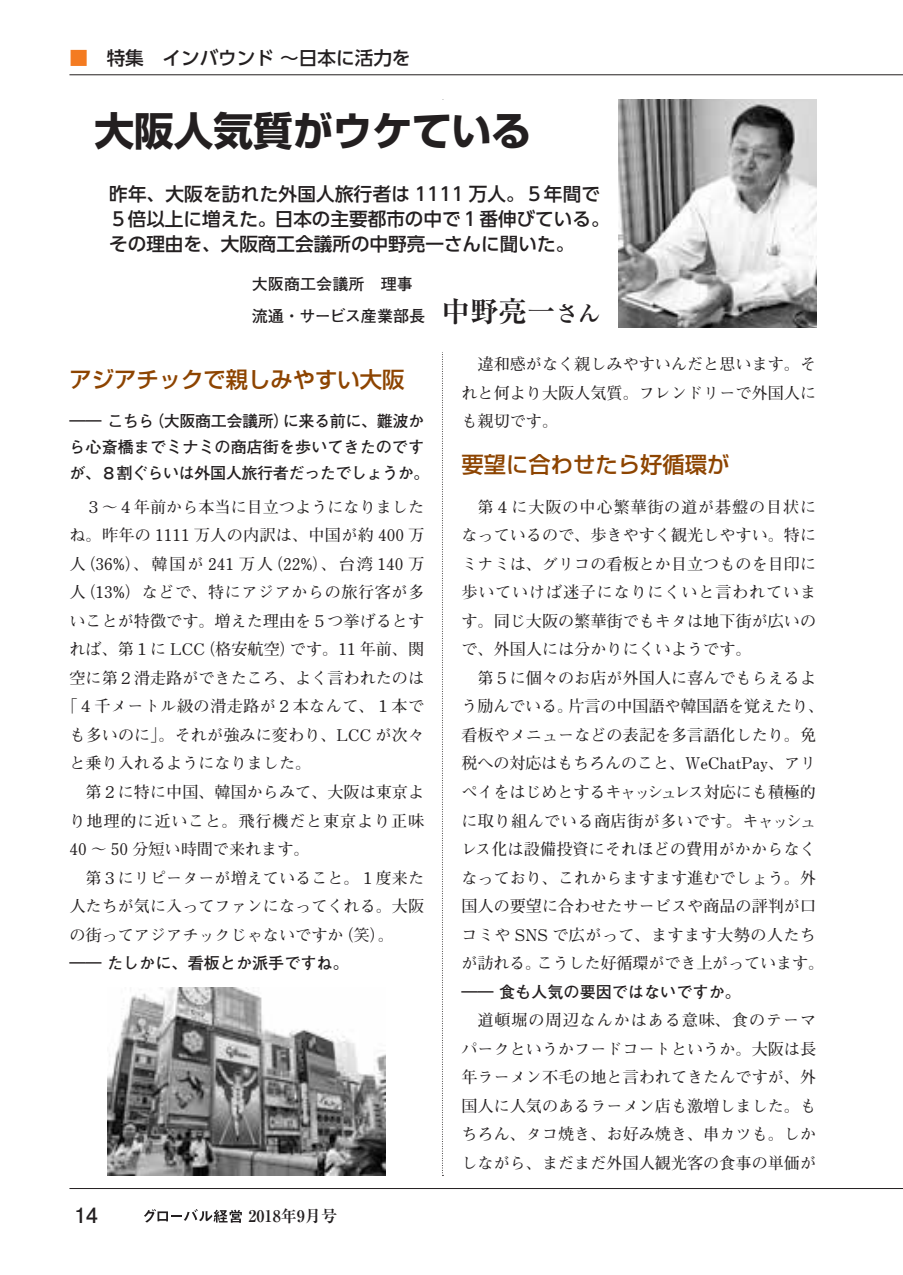
<style>
.page{position:relative;width:903px;height:1275px;background:#fff}
.page>*{position:absolute;margin:0;border:0;box-sizing:border-box;transform-origin:0 0}
.t1{font:700 39.73px "Shin Go Pro";color:#231f20}
.t2{font:500 22.4px "Shin Go Pro";color:#8d4400}
.t3{font:700 21px "Futo Go B101 Pro";color:#231f20}
.t4{font:500 18.55px/24.8px "UD Shin Go Pro";color:#231f20}
.t5{font:700 16.1px/28.5px "Futo Min A101 Pro";color:#231f20;text-align:justify}
.t6{font:700 16.1px/26.1px "Futo Go B101 Pro";letter-spacing:-.03em;color:#231f20}
.t7{font:700 16.1px/32px "Futo Go B101 Pro";color:#231f20}
.t8{font:700 16.1px "Futo Min A101 Pro";letter-spacing:.02em;color:#231f20}
.t9{font:700 16.1px "Futo Min A101 Pro";letter-spacing:.035em;color:#231f20}
.t10{font:700 16.1px "Futo Min A101 Pro";letter-spacing:.025em;color:#231f20}
.t11{font:700 16.1px "Futo Min A101 Pro";letter-spacing:.055em;color:#231f20}
.t12{font:700 16.1px "Ryumin Pro";color:#231f20}
.s1{color:#f47b21}
.s2{font-family:"Ryumin Pro";font-size:28.53px}
.s3{font-family:"Ryumin Pro";font-size:22.4px}
</style>
<div class="page">
<svg style="left:442px;top:352px;width:1px;height:824px"></svg>
<hr style="left:69px;top:1188px;width:834px;height:1px;background:#231f20">
<svg style="left:144px;top:1209px;width:98px;height:14px"></svg>
<hr style="left:69px;top:74px;width:834px;height:1px;background:#231f20">
<img style="left:618px;top:99px;width:198px;height:228px">
<img style="left:108px;top:987px;width:278px;height:189px">
<p class="t4" style="left:69px;top:45px;width:343px"><span class="s1">■　</span>特集　インバウンド ～日本に活力を</p>
<h1 class="t1" style="left:95px;top:99px;width:438px">大阪人気質がウケている</h1>
<p class="t4" style="left:109px;top:181px;width:502px">昨年、大阪を訪れた外国人旅行者は 1111 万人。５年間で<br>５倍以上に増えた。日本の主要都市の中で１番伸びている。その理由を、大阪商工会議所の中野亮一さんに聞いた。</p>
<p class="t7" style="left:252px;top:265px;width:350px">大阪商工会議所　理事<br>流通・サービス産業部長　<span class="s2">中野亮一</span><span class="s3">さん</span></p>
<h2 class="t2" style="left:69px;top:361px;width:336px">アジアチックで親しみやすい大阪</h2>
<p class="t6" style="left:69px;top:406px;width:362px">―― こちら（大阪商工会議所）に来る前に、難波から心斎橋までミナミの商店街を歩いてきたのですが、８割ぐらいは外国人旅行者だったでしょうか。</p>
<p class="t5" style="left:86px;top:490px;width:340px">３～４年前から本当に目立つようになりました</p>
<p class="t8" style="left:69px;top:523px;width:356px">ね。昨年の 1111 万人の内訳は、中国が約 400 万</p>
<p class="t5" style="left:69px;top:547px;width:356px">人（36%）、韓国が 241 万人（22%）、台湾 140 万</p>
<p class="t9" style="left:69px;top:580px;width:356px">人（13%）などで、特にアジアからの旅行客が多</p>
<p class="t5" style="left:69px;top:605px;width:356px">いことが特徴です。増えた理由を５つ挙げるとす</p>
<p class="t5" style="left:69px;top:633px;width:356px">れば、第１に LCC（格安航空）です。11 年前、関</p>
<p class="t5" style="left:69px;top:662px;width:356px">空に第２滑走路ができたころ、よく言われたのは</p>
<p class="t10" style="left:61px;top:694px;width:364px">「４千メートル級の滑走路が２本なんて、１本で</p>
<p class="t5" style="left:69px;top:719px;width:356px">も多いのに」。それが強みに変わり、LCC が次々</p>
<p class="t5" style="left:69px;top:747px;width:243px">と乗り入れるようになりました。</p>
<p class="t5" style="left:86px;top:776px;width:340px">第２に特に中国、韓国からみて、大阪は東京よ</p>
<p class="t11" style="left:69px;top:808px;width:356px">り地理的に近いこと。飛行機だと東京より正味</p>
<p class="t5" style="left:69px;top:833px;width:242px">40 ～ 50 分短い時間で来れます。</p>
<p class="t5" style="left:86px;top:861px;width:340px">第３にリピーターが増えていること。１度来た</p>
<p class="t5" style="left:69px;top:890px;width:356px">人たちが気に入ってファンになってくれる。大阪</p>
<p class="t5" style="left:69px;top:918px;width:326px">の街ってアジアチックじゃないですか（笑）。</p>
<p class="t7" style="left:69px;top:945px;width:281px">―― たしかに、看板とか派手ですね。</p>
<h3 class="t3" style="left:74px;top:1198px;width:25px">14</h3>
<p class="t12" style="left:248px;top:1203px;width:90px">2018年9月号</p>
<p class="t5" style="left:461px;top:348px;width:356px;text-indent:16px">違和感がなく親しみやすいんだと思います。それと何より大阪人気質。フレンドリーで外国人にも親切です。</p>
<h2 class="t2" style="left:461px;top:446px;width:269px">要望に合わせたら好循環が</h2>
<p class="t5" style="left:461px;top:490px;width:356px;text-indent:16px">第４に大阪の中心繁華街の道が碁盤の目状になっているので、歩きやすく観光しやすい。特にミナミは、グリコの看板とか目立つものを目印に歩いていけば迷子になりにくいと言われています。同じ大阪の繁華街でもキタは地下街が広いので、外国人には分かりにくいようです。</p>
<p class="t5" style="left:461px;top:662px;width:364px;text-align:center">第５に個々のお店が外国人に喜んでもらえるよ<br>う励んでいる。片言の中国語や韓国語を覚えたり、看板やメニューなどの表記を多言語化したり。免税への対応はもちろんのこと、WeChatPay、アリペイをはじめとするキャッシュレス対応にも積極的に取り組んでいる商店街が多いです。キャッシュレス化は設備投資にそれほどの費用がかからなくなっており、これからますます進むでしょう。外国人の要望に合わせたサービスや商品の評判が口コミや SNS で広がって、ますます大勢の人たちが訪れる。こうした好循環ができ上がっています。</p>
<p class="t7" style="left:461px;top:973px;width:281px">―― 食も人気の要因ではないですか。</p>
<p class="t5" style="left:461px;top:1004px;width:356px;text-indent:16px">道頓堀の周辺なんかはある意味、食のテーマパークというかフードコートというか。大阪は長年ラーメン不毛の地と言われてきたんですが、外国人に人気のあるラーメン店も激増しました。もちろん、タコ焼き、お好み焼き、串カツも。しかしながら、まだまだ外国人観光客の食事の単価が</p>
</div>
